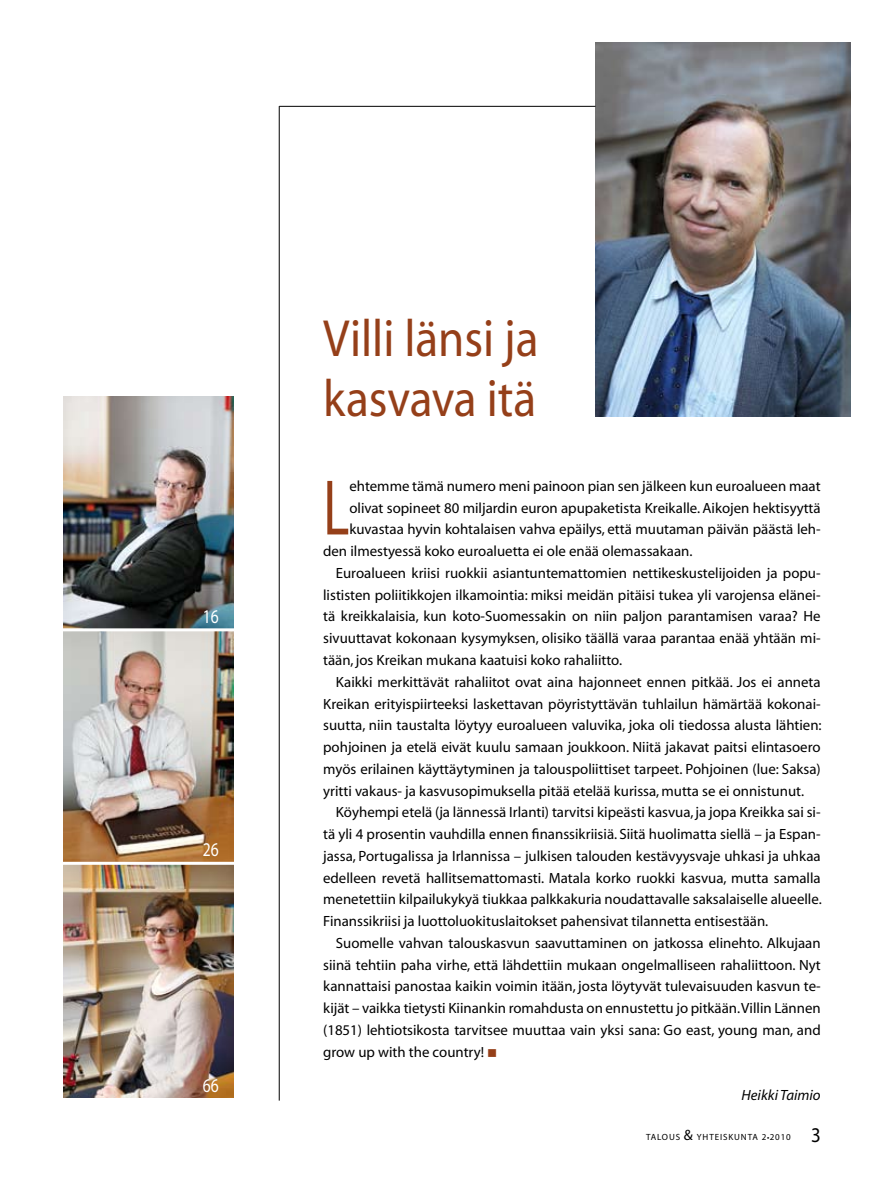
<style>
.page{position:relative;width:893px;height:1191px;background:#fff}
.page>*{position:absolute;margin:0;border:0;box-sizing:border-box;transform-origin:0 0}
.t1{font:79.35px "Myriad";color:#953f19;scale:.7 1}
.t2{font:52.5px/60px "Myriad";color:#953f19;scale:.9 1}
.t3{font:19.5px "Myriad";color:#fff;scale:.8 1}
.t4{font:14.85px "Myriad";color:#000}
.t5{font:italic 14.85px "Myriad";color:#000}
.t6{font:9px "Myriad";letter-spacing:.1em;color:#000}
.s1{font-size:14.7px}
.s2{color:#953f19}
.s3{font-size:15px}
</style>
<div class="page">
<img style="left:64px;top:631px;width:170px;height:230px">
<img style="left:64px;top:864px;width:170px;height:233px">
<img style="left:595px;top:43px;width:255px;height:373px">
<img style="left:64px;top:396px;width:170px;height:232px">
<hr style="left:279px;top:106px;width:316px;height:1px;background:#000">
<hr style="left:279px;top:106px;width:1px;height:994px;background:#000">
<h3 class="t3" style="left:203px;top:606px;width:22px">16</h3>
<h3 class="t3" style="left:203px;top:840px;width:22px">26</h3>
<h3 class="t3" style="left:203px;top:1075px;width:22px">66</h3>
<h2 class="t2" style="left:323px;top:311px;width:241px">Villi länsi ja kasvava itä</h2>
<h1 class="t1" style="left:323px;top:468px;width:39px">L</h1>
<p class="t4" style="left:349px;top:478px;width:473px">ehtemme tämä numero meni painoon pian sen jälkeen kun euroalueen maat</p>
<p class="t4" style="left:349px;top:500px;width:473px">olivat sopineet 80 miljardin euron apupaketista Kreikalle. Aikojen hektisyyttä</p>
<p class="t4" style="left:349px;top:522px;width:473px">kuvastaa hyvin kohtalaisen vahva epäilys, että muutaman päivän päästä leh-</p>
<p class="t4" style="left:323px;top:544px;width:371px">den ilmestyessä koko euroaluetta ei ole enää olemassakaan.</p>
<p class="t4" style="left:336px;top:565px;width:486px">Euroalueen kriisi ruokkii asiantuntemattomien nettikeskustelijoiden ja popu-</p>
<p class="t4" style="left:323px;top:587px;width:499px">lististen poliitikkojen ilkamointia: miksi meidän pitäisi tukea yli varojensa elänei-</p>
<p class="t4" style="left:323px;top:609px;width:499px">tä kreikkalaisia, kun koto-Suomessakin on niin paljon parantamisen varaa? He</p>
<p class="t4" style="left:323px;top:631px;width:499px">sivuuttavat kokonaan kysymyksen, olisiko täällä varaa parantaa enää yhtään mi-</p>
<p class="t4" style="left:323px;top:652px;width:300px">tään, jos Kreikan mukana kaatuisi koko rahaliitto.</p>
<p class="t4" style="left:336px;top:674px;width:486px">Kaikki merkittävät rahaliitot ovat aina hajonneet ennen pitkää. Jos ei anneta</p>
<p class="t4" style="left:323px;top:696px;width:499px">Kreikan erityispiirteeksi laskettavan pöyristyttävän tuhlailun hämärtää kokonai-</p>
<p class="t4" style="left:323px;top:718px;width:500px">suutta, niin taustalta löytyy euroalueen valuvika, joka oli tiedossa alusta lähtien:</p>
<p class="t4" style="left:323px;top:739px;width:499px">pohjoinen ja etelä eivät kuulu samaan joukkoon. Niitä jakavat paitsi elintasoero</p>
<p class="t4" style="left:323px;top:761px;width:499px">myös erilainen käyttäytyminen ja talouspoliittiset tarpeet. Pohjoinen (lue: Saksa)</p>
<p class="t4" style="left:323px;top:783px;width:483px">yritti vakaus- ja kasvusopimuksella pitää etelää kurissa, mutta se ei onnistunut.</p>
<p class="t4" style="left:336px;top:805px;width:486px">Köyhempi etelä (ja lännessä Irlanti) tarvitsi kipeästi kasvua, ja jopa Kreikka sai si-</p>
<p class="t4" style="left:323px;top:826px;width:499px">tä yli 4 prosentin vauhdilla ennen finanssikriisiä. Siitä huolimatta siellä – ja Espan-</p>
<p class="t4" style="left:323px;top:848px;width:499px">jassa, Portugalissa ja Irlannissa – julkisen talouden kestävyysvaje uhkasi ja uhkaa</p>
<p class="t4" style="left:323px;top:870px;width:499px">edelleen revetä hallitsemattomasti. Matala korko ruokki kasvua, mutta samalla</p>
<p class="t4" style="left:323px;top:892px;width:500px">menetettiin kilpailukykyä tiukkaa palkkakuria noudattavalle saksalaiselle alueelle.</p>
<p class="t4" style="left:323px;top:913px;width:447px">Finanssikriisi ja luottoluokituslaitokset pahensivat tilannetta entisestään.</p>
<p class="t4" style="left:336px;top:935px;width:486px">Suomelle vahvan talouskasvun saavuttaminen on jatkossa elinehto. Alkujaan</p>
<p class="t4" style="left:323px;top:957px;width:499px">siinä tehtiin paha virhe, että lähdettiin mukaan ongelmalliseen rahaliittoon. Nyt</p>
<p class="t4" style="left:323px;top:979px;width:499px">kannattaisi panostaa kaikin voimin itään, josta löytyvät tulevaisuuden kasvun te-</p>
<p class="t4" style="left:323px;top:1000px;width:499px">kijät – vaikka tietysti Kiinankin romahdusta on ennustettu jo pitkään. Villin Lännen</p>
<p class="t4" style="left:323px;top:1022px;width:499px">(1851) lehtiotsikosta tarvitsee muuttaa vain yksi sana: Go east, young man, and</p>
<p class="t4" style="left:323px;top:1044px;width:176px">grow up with the country<span class="s1">!</span> <span class="s2">■</span></p>
<p class="t5" style="left:742px;top:1087px;width:81px">Heikki Taimio</p>
<p class="t6" style="left:646px;top:1133px;width:146px">TALOUS <span class="s3">&amp;</span> YHTEISKUNTA 2 ●2010</p>
</div>
